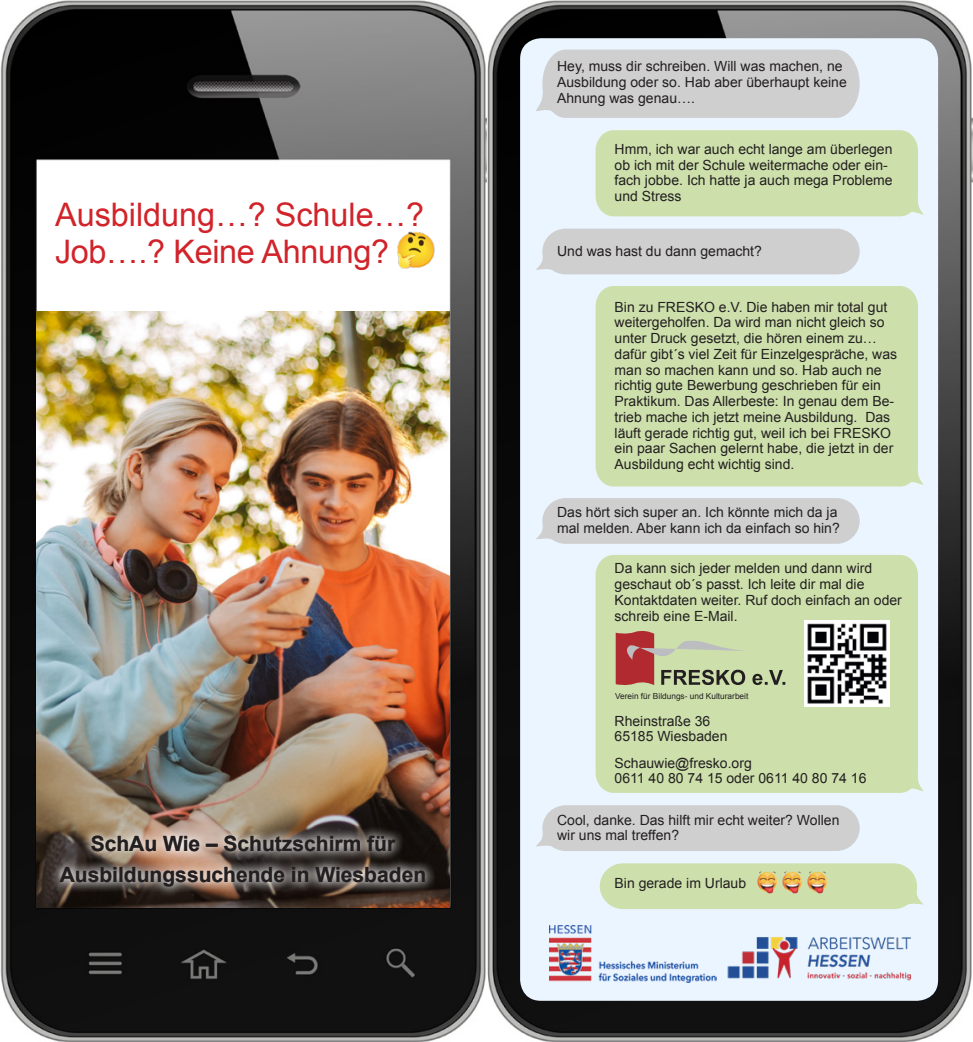
<style>
.page{position:relative;width:973px;height:1042px;background:#fff}
.page>*{position:absolute;margin:0;border:0;box-sizing:border-box;transform-origin:0 0}
.t1{font:32.38px/36.8px "Arial";color:#d1232a}
.t2{font:700 21px/31.5px "Arial";color:#231f20;text-align:center}
.t3{font:14px/15.8px "Arial";color:#231f20}
.t4{font:8.22px "Arial";color:#231f20}
</style>
<div class="page">
<img style="left:486px;top:0;width:486px;height:755px">
<img style="left:487px;top:755px;width:485px;height:287px">
<div style="left:520px;top:38px;width:417px;height:963px;background:#eaf5ff;border-radius:21px"></div>
<div style="left:536px;top:229px;width:323px;height:45px;background:#cfcfcf"></div>
<div style="left:536px;top:498px;width:323px;height:46px;background:#cfcfcf"></div>
<div style="left:536px;top:805px;width:323px;height:46px;background:#cfcfcf"></div>
<svg style="left:599px;top:863px;width:325px;height:46px;background:#cee1b1"></svg>
<div style="left:536px;top:50px;width:323px;height:68px;background:#cfcfcf"></div>
<div style="left:595px;top:130px;width:329px;height:86px;background:#cde0ac"></div>
<div style="left:595px;top:555px;width:329px;height:238px;background:#cde0ac"></div>
<div style="left:595px;top:286px;width:329px;height:201px;background:#cde0ac"></div>
<svg style="left:615px;top:631px;width:170px;height:55px;background:#b7a988"></svg>
<img style="left:804px;top:621px;width:85px;height:85px">
<img style="left:549px;top:925px;width:167px;height:57px">
<img style="left:727px;top:937px;width:184px;height:44px">
<img style="left:0;top:0;width:486px;height:755px">
<img style="left:0;top:755px;width:486px;height:287px">
<img style="left:37px;top:312px;width:412px;height:595px">
<svg style="left:50px;top:825px;width:385px;height:72px;background:#796c63"></svg>
<img style="left:396px;top:230px;width:39px;height:39px">
<img style="left:753px;top:868px;width:25px;height:28px">
<img style="left:805px;top:868px;width:25px;height:28px">
<img style="left:778px;top:868px;width:27px;height:28px">
<p class="t1" style="left:55px;top:197px;width:370px">Ausbildung…? Schule…?<br>Job….? Keine Ahnung?</p>
<p class="t2" style="left:60px;top:828px;width:368px">SchAu Wie – Schutzschirm für<br>Ausbildungssuchende in Wiesbaden</p>
<p class="t3" style="left:557px;top:59px;width:291px">Hey, muss dir schreiben. Will was machen, ne<br>Ausbildung oder so. Hab aber überhaupt keine<br>Ahnung was genau….</p>
<p class="t3" style="left:614px;top:141px;width:279px">Hmm, ich war auch echt lange am überlegen ob ich mit der Schule weitermache oder ein&shy;fach jobbe. Ich hatte ja auch mega Probleme und Stress</p>
<p class="t3" style="left:557px;top:243px;width:206px">Und was hast du dann gemacht?</p>
<p class="t3" style="left:614px;top:299px;width:284px">Bin zu FRESKO e.V. Die haben mir total gut weitergeholfen. Da wird man nicht gleich so unter Druck gesetzt, die hören einem zu… dafür gibt´s viel Zeit für Einzelgespräche, was man so machen kann und so. Hab auch ne richtig gute Bewerbung geschrieben für ein Praktikum. Das Allerbeste: In genau dem Be&shy;trieb mache ich jetzt meine Ausbildung. Das läuft gerade richtig gut, weil ich bei FRESKO ein paar Sachen gelernt habe, die jetzt in der Ausbildung echt wichtig sind.</p>
<p class="t3" style="left:557px;top:505px;width:284px">Das hört sich super an. Ich könnte mich da ja mal melden. Aber kann ich da einfach so hin?</p>
<p class="t3" style="left:614px;top:561px;width:289px">Da kann sich jeder melden und dann wird geschaut ob´s passt. Ich leite dir mal die Kontaktdaten weiter. Ruf doch einfach an oder schreib eine E-Mail.</p>
<p class="t4" style="left:615px;top:691px;width:135px">Verein für Bildungs- und Kulturarbeit</p>
<p class="t3" style="left:614px;top:713px;width:97px">Rheinstraße 36</p>
<p class="t3" style="left:614px;top:729px;width:114px">65185 Wiesbaden</p>
<p class="t3" style="left:614px;top:755px;width:139px">Schauwie@fresko.org</p>
<p class="t3" style="left:614px;top:771px;width:253px">0611 40 80 74 15 oder 0611 40 80 74 16</p>
<p class="t3" style="left:557px;top:812px;width:284px">Cool, danke. Das hilft mir echt weiter? Wollen wir uns mal treffen?</p>
<p class="t3" style="left:614px;top:875px;width:133px">Bin gerade im Urlaub</p>
</div>
